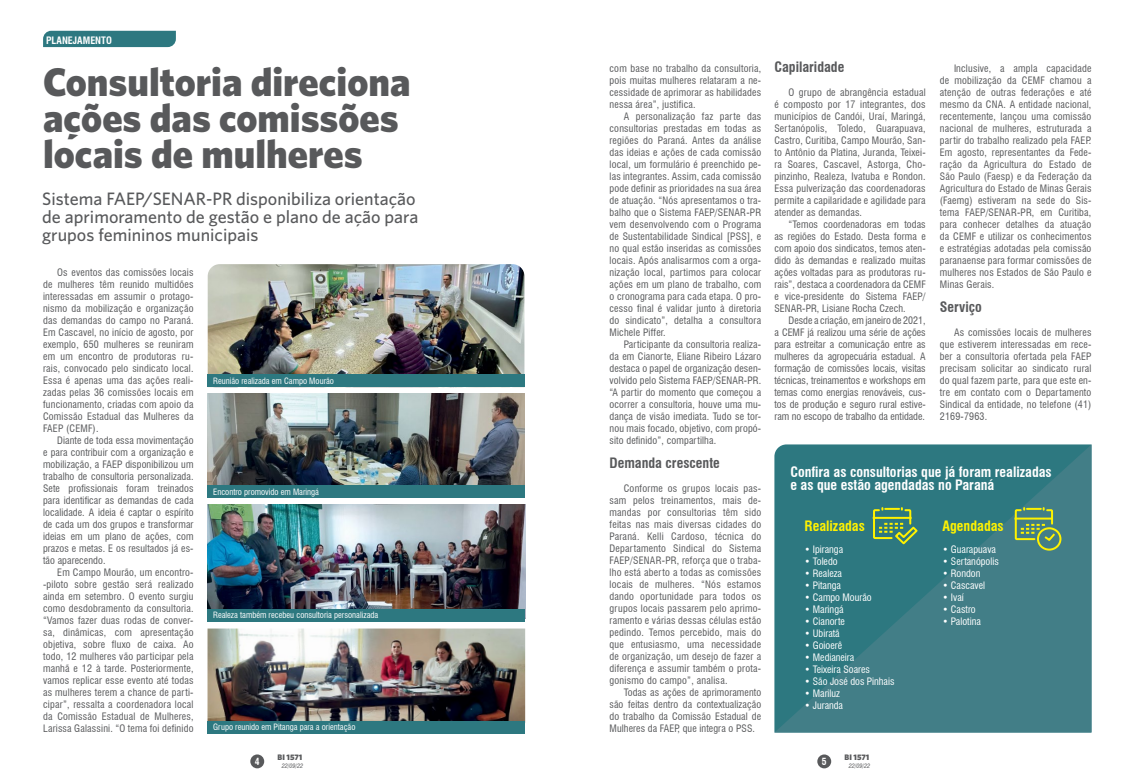
<style>
.page{position:relative;width:1134px;height:780px;background:#fff}
.page>*{position:absolute;margin:0;border:0;box-sizing:border-box;transform-origin:0 0}
.t1{font:900 40px/36px "Whitney HTF";color:#58595b}
.t2{font:500 18px/18px "Whitney HTF";color:#58595b}
.t3{font:700 condensed 14px/12.7px "Swiss 721 BT";color:#fff}
.t4{font:700 condensed 14px "Swiss 721 BT";color:#58595b}
.t5{font:700 condensed 14px "Swiss 721 BT";color:#fff200}
.t6{font:condensed 10px/12px "Swiss 721 BT";letter-spacing:.02em;color:#58595b;text-align:justify}
.t7{font:condensed 10px "Swiss 721 BT";color:#fff}
.t8{font:700 condensed 10px "Swiss 721 BT";color:#fff}
.t9{font:700 condensed 9.6px "Swiss 721 BT";color:#fff}
.t10{font:condensed 8.5px "Swiss 721 BT";color:#fff}
.t11{font:900 8px "Whitney HTF";color:#58595b}
.t12{font:italic condensed 6px "Swiss 721 BT";color:#58595b}
</style>
<div class="page">
<div style="left:250px;top:754px;width:14px;height:14px;background:#58595b;border-radius:50%"></div>
<div style="left:817px;top:754px;width:14px;height:14px;background:#58595b;border-radius:50%"></div>
<svg style="left:774px;top:444px;width:317px;height:288px;background:#387b83"></svg>
<img style="left:207px;top:504px;width:318px;height:105px">
<div style="left:43px;top:31px;width:133px;height:16px;background:#2d7880"></div>
<img style="left:208px;top:264px;width:316px;height:111px">
<img style="left:208px;top:393px;width:316px;height:92px">
<img style="left:207px;top:628px;width:318px;height:93px">
<svg style="left:1012px;top:508px;width:50px;height:43px;background:#6c9768"></svg>
<svg style="left:872px;top:508px;width:47px;height:38px;background:#609560"></svg>
<div style="left:207px;top:721px;width:318px;height:12px;background:#2d7880"></div>
<div style="left:207px;top:609px;width:318px;height:12px;background:#2d7880"></div>
<div style="left:207px;top:485px;width:318px;height:12px;background:#2d7880"></div>
<div style="left:207px;top:375px;width:318px;height:12px;background:#2d7880"></div>
<p class="t8" style="left:46px;top:34px;width:67px">PLANEJAMENTO</p>
<h1 class="t1" style="left:43px;top:63px;width:369px">Consultoria direciona ações das comissões locais de mulheres</h1>
<h2 class="t2" style="left:42px;top:189px;width:378px">Sistema FAEP/SENAR-PR disponibiliza orientação de aprimoramento de gestão e plano de ação para grupos femininos municipais</h2>
<p class="t6" style="left:43px;top:266px;width:152px;text-indent:14px">Os eventos das comissões locais de mulheres têm reunido multidões interessadas em assumir o protago&shy;nismo da mobilização e organização das demandas do campo no Paraná.<br>Em Cascavel, no início de agosto, por exemplo, 650 mulheres se reuniram em um encontro de produtoras ru&shy;rais, convocado pelo sindicato local.<br>Essa é apenas uma das ações reali&shy;zadas pelas 36 comissões locais em funcionamento, criadas com apoio da Comissão Estadual das Mulheres da FAEP (CEMF).</p>
<p class="t6" style="left:43px;top:434px;width:152px;text-indent:14px">Diante de toda essa movimentação e para contribuir com a organização e mobilização, a FAEP disponibilizou um trabalho de consultoria personalizada.<br>Sete profissionais foram treinados para identificar as demandas de cada localidade. A ideia é captar o espírito de cada um dos grupos e transformar ideias em um plano de ações, com prazos e metas. E os resultados já es&shy;tão aparecendo.</p>
<p class="t6" style="left:43px;top:566px;width:152px;text-indent:14px">Em Campo Mourão, um encontro--piloto sobre gestão será realizado ainda em setembro. O evento surgiu como desdobramento da consultoria. “Vamos fazer duas rodas de conver&shy;sa, dinâmicas, com apresentação objetiva, sobre fluxo de caixa. Ao todo, 12 mulheres vão participar pela manhã e 12 à tarde. Posteriormente, vamos replicar esse evento até todas as mulheres terem a chance de parti&shy;cipar”, ressalta a coordenadora local da Comissão Estadual de Mulheres, Larissa Galassini. “O tema foi definido</p>
<p class="t10" style="left:213px;top:376px;width:122px">Reunião realizada em Campo Mourão</p>
<p class="t10" style="left:213px;top:486px;width:107px">Encontro promovido em Maringá</p>
<p class="t10" style="left:213px;top:610px;width:167px">Realeza também recebeu consultoria personalizada</p>
<p class="t10" style="left:213px;top:722px;width:144px">Grupo reunido em Pitanga para a orientação</p>
<p class="t9" style="left:255px;top:755px;width:6px">4</p>
<p class="t11" style="left:278px;top:752px;width:26px">BI 1571</p>
<p class="t12" style="left:282px;top:762px;width:23px">22/09/22</p>
<p class="t6" style="left:609px;top:62px;width:153px">com base no trabalho da consultoria, pois muitas mulheres relataram a ne&shy;cessidade de aprimorar as habilidades nessa área”, justifica.</p>
<p class="t6" style="left:609px;top:110px;width:153px;text-indent:14px">A personalização faz parte das consultorias prestadas em todas as regiões do Paraná. Antes da análise das ideias e ações de cada comissão local, um formulário é preenchido pe&shy;las integrantes. Assim, cada comissão pode definir as prioridades na sua área de atuação. “Nós apresentamos o tra&shy;balho que o Sistema FAEP/SENAR-PR vem desenvolvendo com o Programa de Sustentabilidade Sindical [PSS], e no qual estão inseridas as comissões locais. Após analisarmos com a orga&shy;nização local, partimos para colocar ações em um plano de trabalho, com o cronograma para cada etapa. O pro&shy;cesso final é validar junto à diretoria do sindicato”, detalha a consultora Michele Piffer.</p>
<p class="t6" style="left:609px;top:338px;width:153px;text-indent:14px">Participante da consultoria realiza&shy;da em Cianorte, Eliane Ribeiro Lázaro destaca o papel de organização desen&shy;volvido pelo Sistema FAEP/SENAR-PR. “A partir do momento que começou a ocorrer a consultoria, houve uma mu&shy;dança de visão imediata. Tudo se tor&shy;nou mais focado, objetivo, com propó&shy;sito definido”, compartilha.</p>
<h3 class="t4" style="left:609px;top:455px;width:112px">Demanda crescente</h3>
<p class="t6" style="left:609px;top:482px;width:153px;text-indent:14px">Conforme os grupos locais pas&shy;sam pelos treinamentos, mais de&shy;mandas por consultorias têm sido feitas nas mais diversas cidades do Paraná. Kelli Cardoso, técnica do Departamento Sindical do Sistema FAEP/SENAR-PR, reforça que o traba&shy;lho está aberto a todas as comissões locais de mulheres. “Nós estamos dando oportunidade para todos os grupos locais passarem pelo aprimo&shy;ramento e várias dessas células estão pedindo. Temos percebido, mais do que entusiasmo, uma necessidade de organização, um desejo de fazer a diferença e assumir também o prota&shy;gonismo do campo”, analisa.</p>
<p class="t6" style="left:609px;top:686px;width:153px;text-indent:14px">Todas as ações de aprimoramento são feitas dentro da contextualização do trabalho da Comissão Estadual de Mulheres da FAEP, que integra o PSS.</p>
<h3 class="t4" style="left:774px;top:59px;width:72px">Capilaridade</h3>
<p class="t6" style="left:774px;top:86px;width:153px;text-indent:14px">O grupo de abrangência estadual é composto por 17 integrantes, dos municípios de Candói, Uraí, Maringá, Sertanópolis, Toledo, Guarapuava, Castro, Curitiba, Campo Mourão, San&shy;to Antônio da Platina, Juranda, Teixei&shy;ra Soares, Cascavel, Astorga, Cho&shy;pinzinho, Realeza, Ivatuba e Rondon.<br>Essa pulverização das coordenadoras permite a capilaridade e agilidade para atender as demandas.</p>
<p class="t6" style="left:774px;top:218px;width:153px;text-indent:14px">“Temos coordenadoras em todas as regiões do Estado. Desta forma e com apoio dos sindicatos, temos aten&shy;dido às demandas e realizado muitas ações voltadas para as produtoras ru&shy;rais”, destaca a coordenadora da CEMF e vice-presidente do Sistema FAEP/ SENAR-PR, Lisiane Rocha Czech.</p>
<p class="t6" style="left:774px;top:314px;width:153px;text-indent:14px">Desde a criação, em janeiro de 2021, a CEMF já realizou uma série de ações para estreitar a comunicação entre as mulheres da agropecuária estadual. A formação de comissões locais, visitas técnicas, treinamentos e workshops em temas como energias renováveis, cus&shy;tos de produção e seguro rural estive&shy;ram no escopo de trabalho da entidade.</p>
<p class="t6" style="left:940px;top:62px;width:153px;text-indent:14px">Inclusive, a ampla capacidade de mobilização da CEMF chamou a atenção de outras federações e até mesmo da CNA. A entidade nacional, recentemente, lançou uma comissão nacional de mulheres, estruturada a partir do trabalho realizado pela FAEP.<br>Em agosto, representantes da Fede&shy;ração da Agricultura do Estado de São Paulo (Faesp) e da Federação da Agricultura do Estado de Minas Gerais (Faemg) estiveram na sede do Sis&shy;tema FAEP/SENAR-PR, em Curitiba, para conhecer detalhes da atuação da CEMF e utilizar os conhecimentos e estratégias adotadas pela comissão paranaense para formar comissões de mulheres nos Estados de São Paulo e Minas Gerais.</p>
<h3 class="t4" style="left:940px;top:299px;width:43px">Serviço</h3>
<p class="t6" style="left:940px;top:326px;width:153px;text-indent:14px">As comissões locais de mulheres que estiverem interessadas em rece&shy;ber a consultoria ofertada pela FAEP precisam solicitar ao sindicato rural do qual fazem parte, para que este en&shy;tre em contato com o Departamento Sindical da entidade, no telefone (41)<br>2169-7963.</p>
<h3 class="t3" style="left:790px;top:465px;width:263px">Confira as consultorias que já foram realizadas e as que estão agendadas no Paraná</h3>
<h3 class="t5" style="left:804px;top:517px;width:62px">Realizadas</h3>
<h3 class="t5" style="left:942px;top:517px;width:63px">Agendadas</h3>
<p class="t7" style="left:804px;top:543px;width:40px">• Ipiranga</p>
<p class="t7" style="left:804px;top:555px;width:35px">• Toledo</p>
<p class="t7" style="left:804px;top:567px;width:39px">• Realeza</p>
<p class="t7" style="left:804px;top:579px;width:38px">• Pitanga</p>
<p class="t7" style="left:804px;top:591px;width:69px">• Campo Mourão</p>
<p class="t7" style="left:804px;top:603px;width:41px">• Maringá</p>
<p class="t7" style="left:804px;top:615px;width:42px">• Cianorte</p>
<p class="t7" style="left:804px;top:627px;width:37px">• Ubiratã</p>
<p class="t7" style="left:804px;top:639px;width:39px">• Goioerê</p>
<p class="t7" style="left:804px;top:651px;width:51px">• Medianeira</p>
<p class="t7" style="left:804px;top:663px;width:67px">• Teixeira Soares</p>
<p class="t7" style="left:804px;top:675px;width:92px">• São José dos Pinhais</p>
<p class="t7" style="left:804px;top:687px;width:37px">• Mariluz</p>
<p class="t7" style="left:804px;top:699px;width:40px">• Juranda</p>
<p class="t7" style="left:942px;top:543px;width:55px">• Guarapuava</p>
<p class="t7" style="left:942px;top:555px;width:58px">• Sertanópolis</p>
<p class="t7" style="left:942px;top:567px;width:39px">• Rondon</p>
<p class="t7" style="left:942px;top:579px;width:44px">• Cascavel</p>
<p class="t7" style="left:942px;top:591px;width:23px">• Ivaí</p>
<p class="t7" style="left:942px;top:603px;width:35px">• Castro</p>
<p class="t7" style="left:942px;top:615px;width:40px">• Palotina</p>
<p class="t9" style="left:822px;top:755px;width:6px">5</p>
<p class="t11" style="left:844px;top:752px;width:26px">BI 1571</p>
<p class="t12" style="left:849px;top:762px;width:23px">22/09/22</p>
</div>
